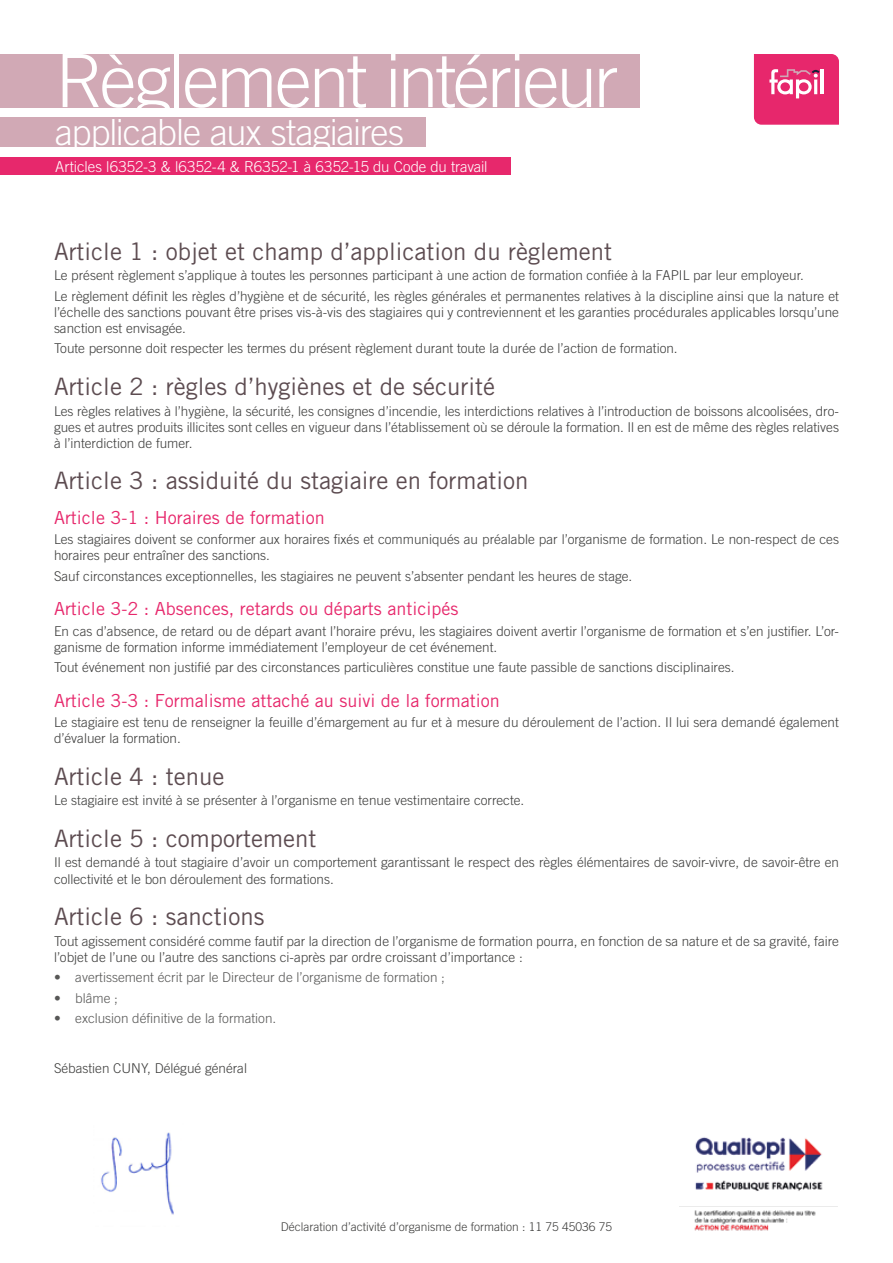
<style>
.page{position:relative;width:893px;height:1263px;background:#fff}
.page>*{position:absolute;margin:0;border:0;box-sizing:border-box;transform-origin:0 0}
.t1{font:300 73.5px "Trade Gothic LT Std";letter-spacing:-.04em;color:#fff}
.t2{font:300 36px "Trade Gothic LT Std";letter-spacing:-.03em;color:#fff}
.t3{font:24px "Trade Gothic LT Std";color:#5d4c51}
.t4{font:18px "Trade Gothic LT Std";color:#e7286c}
.t5{font:300 15px "Trade Gothic LT Std";letter-spacing:-.005em;color:#fff}
.t6{font:300 13.5px/16.2px "Trade Gothic LT Std";color:#3c3c3b}
.t7{font:300 13.5px "Trade Gothic LT Std";color:#575756}
.t8{font:300 12px "Trade Gothic LT Std";color:#3c3c3b}
</style>
<div class="page">
<img style="left:680px;top:1137px;width:158px;height:94px">
<svg style="left:754px;top:54px;width:85px;height:71px;background:#e83e7b"></svg>
<img style="left:101px;top:1132px;width:73px;height:83px">
<div style="left:0;top:54px;width:639px;height:53px;background:#d1a9b5"></div>
<div style="left:0;top:118px;width:425px;height:29px;background:#d1a9b5"></div>
<div style="left:0;top:158px;width:510px;height:17px;background:#e7286c"></div>
<h1 class="t1" style="left:55px;top:37px;width:564px">Règlement intérieur</h1>
<h2 class="t2" style="left:55px;top:111px;width:350px">applicable aux stagiaires</h2>
<p class="t5" style="left:55px;top:157px;width:434px">Articles l6352-3 &amp; l6352-4 &amp; R6352-1 à 6352-15 du Code du travail</p>
<h3 class="t3" style="left:54px;top:237px;width:559px">Article 1 : objet et champ d’application du règlement</h3>
<p class="t6" style="left:54px;top:265px;width:786px;line-height:20.4px">Le présent règlement s’applique à toutes les personnes participant à une action de formation confiée à la FAPIL par leur employeur.<br>Le règlement définit les règles d’hygiène et de sécurité, les règles générales et permanentes relatives à la discipline ainsi que la nature et</p>
<p class="t6" style="left:54px;top:304px;width:786px">l’échelle des sanctions pouvant être prises vis-à-vis des stagiaires qui y contreviennent et les garanties procédurales applicables lorsqu’une sanction est envisagée.</p>
<p class="t6" style="left:54px;top:340px;width:625px">Toute personne doit respecter les termes du présent règlement durant toute la durée de l’action de formation.</p>
<h3 class="t3" style="left:54px;top:372px;width:443px">Article 2 : règles d’hygiènes et de sécurité</h3>
<p class="t6" style="left:54px;top:402px;width:786px;text-align:justify">Les règles relatives à l’hygiène, la sécurité, les consignes d’incendie, les interdictions relatives à l’introduction de boissons alcoolisées, dro&shy;gues et autres produits illicites sont celles en vigueur dans l’établissement où se déroule la formation. Il en est de même des règles relatives à l’interdiction de fumer.</p>
<h3 class="t3" style="left:54px;top:466px;width:476px">Article 3 : assiduité du stagiaire en formation</h3>
<h3 class="t4" style="left:54px;top:506px;width:272px">Article 3-1 : Horaires de formation</h3>
<p class="t6" style="left:54px;top:531px;width:786px">Les stagiaires doivent se conformer aux horaires fixés et communiqués au préalable par l’organisme de formation. Le non-respect de ces horaires peur entraîner des sanctions.</p>
<p class="t6" style="left:54px;top:568px;width:580px">Sauf circonstances exceptionnelles, les stagiaires ne peuvent s’absenter pendant les heures de stage.</p>
<h3 class="t4" style="left:54px;top:598px;width:406px">Article 3-2 : Absences, retards ou départs anticipés</h3>
<p class="t6" style="left:54px;top:623px;width:786px">En cas d’absence, de retard ou de départ avant l’horaire prévu, les stagiaires doivent avertir l’organisme de formation et s’en justifier. L’or&shy;ganisme de formation informe immédiatement l’employeur de cet événement.</p>
<p class="t6" style="left:54px;top:659px;width:682px">Tout événement non justifié par des circonstances particulières constitue une faute passible de sanctions disciplinaires.</p>
<h3 class="t4" style="left:54px;top:689px;width:447px">Article 3-3 : Formalisme attaché au suivi de la formation</h3>
<p class="t6" style="left:54px;top:714px;width:786px">Le stagiaire est tenu de renseigner la feuille d’émargement au fur et à mesure du déroulement de l’action. Il lui sera demandé également d’évaluer la formation.</p>
<h3 class="t3" style="left:54px;top:762px;width:172px">Article 4 : tenue</h3>
<p class="t6" style="left:54px;top:792px;width:472px">Le stagiaire est invité à se présenter à l’organisme en tenue vestimentaire correcte.</p>
<h3 class="t3" style="left:54px;top:824px;width:264px">Article 5 : comportement</h3>
<p class="t6" style="left:54px;top:854px;width:786px">Il est demandé à tout stagiaire d’avoir un comportement garantissant le respect des règles élémentaires de savoir-vivre, de savoir-être en collectivité et le bon déroulement des formations.</p>
<h3 class="t3" style="left:54px;top:902px;width:212px">Article 6 : sanctions</h3>
<p class="t6" style="left:54px;top:932px;width:786px">Tout agissement considéré comme fautif par la direction de l’organisme de formation pourra, en fonction de sa nature et de sa gravité, faire l’objet de l’une ou l’autre des sanctions ci-après par ordre croissant d’importance :</p>
<p class="t7" style="left:54px;top:969px;width:393px">• avertissement écrit par le Directeur de l’organisme de formation ;</p>
<p class="t7" style="left:54px;top:990px;width:66px">• blâme ;</p>
<p class="t7" style="left:54px;top:1010px;width:224px">• exclusion définitive de la formation.</p>
<p class="t6" style="left:54px;top:1060px;width:195px">Sébastien CUNY, Délégué général</p>
<p class="t8" style="left:281px;top:1219px;width:333px">Déclaration d’activité d’organisme de formation : 11 75 45036 75</p>
</div>
